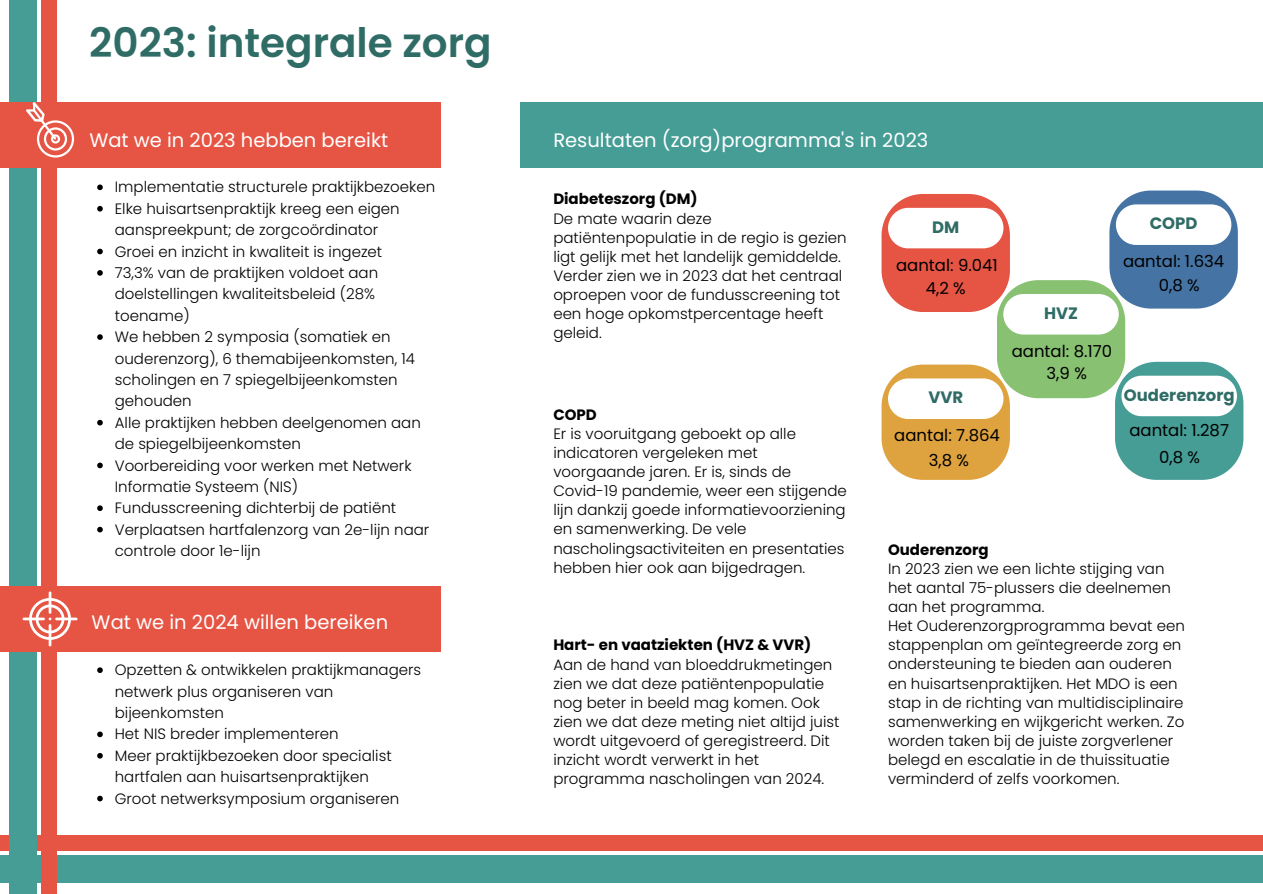
<style>
.page{position:relative;width:1263px;height:894px;background:#fff}
.page>*{position:absolute;margin:0;border:0;box-sizing:border-box;transform-origin:0 0}
.t1{font:600 40.5px "Poppins";color:#306c66}
.t2{font:19.5px "Poppins";color:#fff}
.t3{font:16.5px "Poppins";color:#000}
.t4{font:700 16.5px "Poppins";color:#306c66}
.t5{font:300 15px/19.2px "Poppins";color:#000}
.t6{font:700 15px "Poppins";color:#000}
</style>
<div class="page">
<div style="left:0;top:855px;width:1263px;height:28px;background:#459d95"></div>
<div style="left:0;top:835px;width:1263px;height:15px;background:#e65444"></div>
<div style="left:9px;top:0;width:28px;height:893px;background:#459d95"></div>
<div style="left:41px;top:0;width:16px;height:893px;background:#e65444"></div>
<div style="left:520px;top:102px;width:743px;height:65px;background:#459d95"></div>
<div style="left:0;top:102px;width:441px;height:65px;background:#e65444"></div>
<svg style="left:26px;top:102px;width:48px;height:55px"></svg>
<div style="left:0;top:586px;width:441px;height:65px;background:#e65444"></div>
<svg style="left:23px;top:591px;width:54px;height:55px"></svg>
<svg style="left:97px;top:667px;width:6px;height:5px"></svg>
<svg style="left:97px;top:731px;width:6px;height:6px"></svg>
<svg style="left:97px;top:753px;width:6px;height:5px"></svg>
<svg style="left:97px;top:795px;width:6px;height:6px"></svg>
<svg style="left:97px;top:184px;width:6px;height:6px"></svg>
<svg style="left:97px;top:206px;width:6px;height:5px"></svg>
<svg style="left:97px;top:248px;width:6px;height:6px"></svg>
<svg style="left:97px;top:270px;width:6px;height:5px"></svg>
<svg style="left:97px;top:334px;width:6px;height:6px"></svg>
<svg style="left:97px;top:419px;width:6px;height:6px"></svg>
<svg style="left:97px;top:462px;width:6px;height:6px"></svg>
<svg style="left:97px;top:505px;width:6px;height:6px"></svg>
<svg style="left:97px;top:526px;width:6px;height:6px"></svg>
<svg style="left:881px;top:190px;width:362px;height:289px"></svg>
<div style="left:1003px;top:294px;width:116px;height:40px;background:#fff;border-radius:20px"></div>
<h3 class="t1" style="left:89px;top:15px;width:404px">2023: integrale zorg</h3>
<p class="t2" style="left:89px;top:126px;width:300px">Wat we in 2023 hebben bereikt</p>
<p class="t5" style="left:115px;top:177px;width:322px">Implementatie structurele praktijkbezoeken</p>
<h3 class="t5" style="left:115px;top:198px;width:286px;line-height:21.3px">Elke huisartsenpraktijk kreeg een eigen aanspreekpunt; de zorgcoördinator</h3>
<p class="t5" style="left:115px;top:242px;width:269px">Groei en inzicht in kwaliteit is ingezet</p>
<p class="t5" style="left:115px;top:262px;width:265px;line-height:21.3px">73,3% van de praktijken voldoet aan doelstellingen kwaliteitsbeleid (28% toename)</p>
<p class="t5" style="left:115px;top:326px;width:302px;line-height:21.3px">We hebben 2 symposia (somatiek en ouderenzorg), 6 themabijeenkomsten, 14 scholingen en 7 spiegelbijeenkomsten gehouden</p>
<h3 class="t5" style="left:115px;top:411px;width:308px;line-height:21.3px">Alle praktijken hebben deelgenomen aan de spiegelbijeenkomsten</h3>
<p class="t5" style="left:115px;top:454px;width:298px;line-height:21.3px">Voorbereiding voor werken met Netwerk<br>Informatie Systeem (NIS)</p>
<p class="t5" style="left:115px;top:498px;width:283px">Fundusscreening dichterbij de patiënt</p>
<p class="t5" style="left:115px;top:518px;width:316px;line-height:21.3px">Verplaatsen hartfalenzorg van 2e-lijn naar controle door 1e-lijn</p>
<p class="t2" style="left:92px;top:608px;width:298px">Wat we in 2024 willen bereiken</p>
<h1 class="t5" style="left:115px;top:659px;width:308px;line-height:21.3px">Opzetten &amp; ontwikkelen praktijkmanagers netwerk plus organiseren van bijeenkomsten</h1>
<p class="t5" style="left:115px;top:724px;width:225px">Het NIS breder implementeren</p>
<h2 class="t5" style="left:115px;top:744px;width:278px;line-height:21.3px">Meer praktijkbezoeken door specialist hartfalen aan huisartsenpraktijken</h2>
<h2 class="t5" style="left:115px;top:788px;width:286px">Groot netwerksymposium organiseren</h2>
<p class="t2" style="left:553px;top:126px;width:377px">Resultaten (zorg)programma's in 2023</p>
<p class="t6" style="left:553px;top:189px;width:146px">Diabeteszorg (DM)</p>
<p class="t5" style="left:553px;top:209px;width:295px">De mate waarin deze patiëntenpopulatie in de regio is gezien ligt gelijk met het landelijk gemiddelde.<br>Verder zien we in 2023 dat het centraal oproepen voor de fundusscreening tot een hoge opkomstpercentage heeft geleid.</p>
<p class="t4" style="left:932px;top:215px;width:29px">DM</p>
<p class="t3" style="left:896px;top:253px;width:103px">aantal: 9.041</p>
<p class="t3" style="left:926px;top:277px;width:42px">4,2 %</p>
<p class="t4" style="left:1044px;top:301px;width:35px">HVZ</p>
<p class="t3" style="left:1012px;top:339px;width:102px">aantal: 8.170</p>
<p class="t3" style="left:1047px;top:361px;width:42px">3,9 %</p>
<p class="t4" style="left:1150px;top:212px;width:49px">COPD</p>
<p class="t3" style="left:1123px;top:250px;width:103px">aantal: 1.634</p>
<p class="t3" style="left:1159px;top:273px;width:42px">0,8 %</p>
<p class="t6" style="left:553px;top:403px;width:45px">COPD</p>
<p class="t5" style="left:553px;top:424px;width:244px">Er is vooruitgang geboekt op alle indicatoren vergeleken met voorgaande jaren. Er is, sinds de</p>
<p class="t5" style="left:553px;top:481px;width:295px">Covid-19 pandemie, weer een stijgende lijn dankzij goede informatievoorziening en samenwerking. De vele nascholingsactiviteiten en presentaties hebben hier ook aan bijgedragen.</p>
<p class="t6" style="left:553px;top:634px;width:259px">Hart- en vaatziekten (HVZ &amp; VVR)</p>
<p class="t5" style="left:553px;top:654px;width:288px">Aan de hand van bloeddrukmetingen zien we dat deze patiëntenpopulatie nog beter in beeld mag komen. Ook zien we dat deze meting niet altijd juist wordt uitgevoerd of geregistreerd. Dit inzicht wordt verwerkt in het programma nascholingen van 2024.</p>
<p class="t4" style="left:928px;top:386px;width:36px">VVR</p>
<h3 class="t3" style="left:894px;top:424px;width:107px">aantal: 7.864</h3>
<p class="t3" style="left:929px;top:448px;width:42px">3,8 %</p>
<h4 class="t4" style="left:1124px;top:383px;width:112px">Ouderenzorg</h4>
<p class="t3" style="left:1129px;top:419px;width:101px">aantal: 1.287</p>
<p class="t3" style="left:1159px;top:446px;width:42px">0,8 %</p>
<p class="t6" style="left:888px;top:538px;width:102px">Ouderenzorg</p>
<p class="t5" style="left:888px;top:558px;width:285px">In 2023 zien we een lichte stijging van het aantal 75-plussers die deelnemen aan het programma.</p>
<p class="t5" style="left:888px;top:616px;width:298px">Het Ouderenzorgprogramma bevat een stappenplan om geïntegreerde zorg en ondersteuning te bieden aan ouderen en huisartsenpraktijken. Het MDO is een stap in de richting van multidisciplinaire samenwerking en wijkgericht werken. Zo worden taken bij de juiste zorgverlener belegd en escalatie in de thuissituatie verminderd of zelfs voorkomen.</p>
</div>
